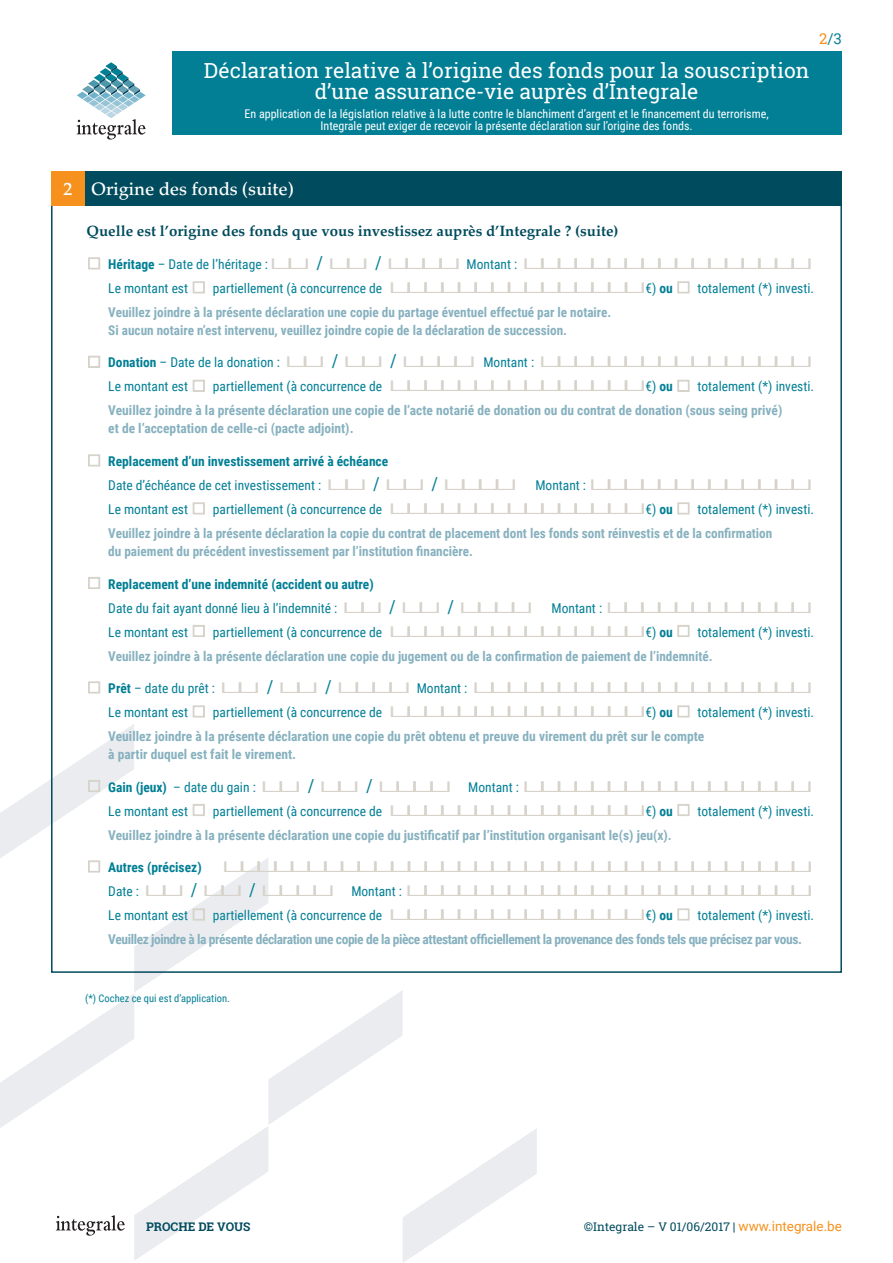
<style>
.page{position:relative;width:893px;height:1263px;background:#fff}
.page>*{position:absolute;margin:0;border:0;box-sizing:border-box;transform-origin:0 0}
.t1{font:21px/21px "Roboto Slab";color:#fff;text-align:center}
.t2{font:500 18px "Palatino LT Std";color:#fff}
.t3{font:700 15px "Palatino";color:#004b5d}
.t4{font:15px "Roboto";color:#027f95}
.t5{font:700 13.5px/24px "Roboto Condensed";color:#87b1bf;text-align:justify}
.t6{font:13.5px/24px "Roboto Condensed";color:#027f95;text-align:justify}
.t7{font:700 13.5px/24px "Roboto Condensed";color:#027f95}
.t8{font:12px/12px "Roboto Condensed";color:#fff;text-align:center}
.t9{font:12px "Roboto Slab";color:#004b5d}
.t10{font:700 12px "Roboto Slab";color:#004b5d}
.t11{font:10.5px "Roboto Condensed";color:#027f95}
.s1{font-family:"Roboto Slab";color:#f6911e}
.s2{color:#d7d3cb}
.s3{font-weight:700}
.s4{font-size:18px}
.s5{font-weight:700;color:#87b1bf}
.s6{color:#027f95}
.s7{font-weight:400;color:#027f95}
.s8{font-weight:400;font-size:18px;color:#027f95}
.s9{font-weight:400}
.s10{font-weight:400;font-size:18px}
.s11{font-family:"Roboto";font-size:13.5px;color:#f6911e}
</style>
<div class="page">
<div style="left:171px;top:51px;width:671px;height:84px;background:#027f95"></div>
<svg style="left:88px;top:257px;width:12px;height:13px"></svg>
<svg style="left:192px;top:281px;width:13px;height:13px"></svg>
<svg style="left:677px;top:281px;width:13px;height:13px"></svg>
<svg style="left:88px;top:356px;width:12px;height:12px"></svg>
<svg style="left:192px;top:380px;width:13px;height:12px"></svg>
<svg style="left:677px;top:380px;width:13px;height:12px"></svg>
<svg style="left:88px;top:454px;width:12px;height:13px"></svg>
<svg style="left:192px;top:502px;width:13px;height:13px"></svg>
<svg style="left:677px;top:502px;width:13px;height:13px"></svg>
<svg style="left:88px;top:577px;width:12px;height:12px"></svg>
<svg style="left:192px;top:625px;width:13px;height:12px"></svg>
<svg style="left:677px;top:625px;width:13px;height:12px"></svg>
<svg style="left:88px;top:681px;width:12px;height:13px"></svg>
<svg style="left:192px;top:705px;width:13px;height:13px"></svg>
<svg style="left:677px;top:705px;width:13px;height:13px"></svg>
<svg style="left:677px;top:804px;width:13px;height:12px"></svg>
<svg style="left:677px;top:908px;width:13px;height:13px"></svg>
<div style="left:51px;top:172px;width:34px;height:34px;background:#f6911e"></div>
<div style="left:85px;top:172px;width:757px;height:34px;background:#004b5d"></div>
<svg style="left:77px;top:62px;width:69px;height:78px"></svg>
<svg style="left:0;top:724px;width:537px;height:538px"></svg>
<h1 class="t1" style="left:204px;top:60px;width:607px">Déclaration relative à l’origine des fonds pour la souscription d’une assurance-vie auprès d’Integrale</h1>
<p class="t8" style="left:245px;top:107px;width:526px">En application de la législation relative à la lutte contre le blanchiment d’argent et le financement du terrorisme,<br>Integrale peut exiger de recevoir la présente déclaration sur l’origine des fonds.</p>
<p class="t4" style="left:819px;top:28px;width:24px"><span class="s1">2</span>/3</p>
<h2 class="t2" style="left:64px;top:178px;width:232px">2 Origine des fonds (suite)</h2>
<p class="t3" style="left:87px;top:219px;width:533px">Quelle est l’origine des fonds que vous investissez auprès d’Integrale ? (suite)</p>
<p class="t6" style="left:108px;top:252px;width:708px;text-indent:-22px"><span class="s2">□</span> <span class="s3">Héritage</span> – Date de l’héritage :<span class="s2">⊔⊔</span> <span class="s4">/</span> <span class="s2">⊔⊔</span> <span class="s4">/</span> <span class="s2">⊔⊔⊔⊔</span> M o n t a n t : <span class="s2">⊔⊔⊔⊔⊔⊔⊔⊔⊔⊔⊔⊔⊔⊔⊔⊔⊔⊔ </span>Le montant est <span class="s2">□</span> partiellement (à concurrence de <span class="s2">⊔⊔⊔⊔⊔⊔⊔⊔⊔⊔⊔⊔⊔⊔⊔⊔</span>€) <span class="s3">ou</span> <span class="s2">□</span> totalement (*) investi.<br><span class="s5">Veuillez joindre à la présente déclaration une copie du partage éventuel effectué par le notaire.</span></p>
<p class="t5" style="left:108px;top:318px;width:460px">Si aucun notaire n’est intervenu, veuillez joindre copie de la déclaration de succession.</p>
<p class="t5" style="left:108px;top:350px;width:708px;text-indent:-22px"><span class="s2">□</span> <span class="s6">Donation</span> <span class="s7">– Date de la donation :</span> <span class="s2">⊔⊔</span> <span class="s8">/</span> <span class="s2">⊔⊔</span> <span class="s8">/</span> <span class="s2">⊔⊔⊔⊔</span> <span class="s7">M o n t a n t :</span> <span class="s2">⊔⊔⊔⊔⊔⊔⊔⊔⊔⊔⊔⊔⊔⊔⊔⊔ </span><span class="s7">Le montant est</span> <span class="s2">□</span> <span class="s7">partiellement (à concurrence de</span> <span class="s2">⊔⊔⊔⊔⊔⊔⊔⊔⊔⊔⊔⊔⊔⊔⊔⊔</span><span class="s7">€)</span> <span class="s6">ou</span> <span class="s2">□</span> <span class="s7">totalement (*) investi.<br></span>Veuillez joindre à la présente déclaration une copie de l’acte notarié de donation ou du contrat de donation (sous seing privé)</p>
<p class="t5" style="left:108px;top:416px;width:247px">et de l’acceptation de celle-ci (pacte adjoint).</p>
<p class="t7" style="left:108px;top:449px;width:413px;text-indent:-22px"><span class="s2">□</span> Replacement d’un investissement arrivé à échéance<br><span class="s9">Date d’échéance de cet investissement :</span> <span class="s2">⊔⊔</span> <span class="s10">/</span> <span class="s2">⊔⊔</span> <span class="s10">/</span> <span class="s2">⊔⊔⊔⊔</span></p>
<p class="t5" style="left:108px;top:473px;width:708px;text-indent:427px"><span class="s7">M o n t a n t :</span> <span class="s2">⊔⊔⊔⊔⊔⊔⊔⊔⊔⊔⊔⊔⊔⊔ </span><span class="s7">Le montant est</span> <span class="s2">□</span> <span class="s7">partiellement (à concurrence de</span> <span class="s2">⊔⊔⊔⊔⊔⊔⊔⊔⊔⊔⊔⊔⊔⊔⊔⊔</span><span class="s7">€)</span> <span class="s6">ou</span> <span class="s2">□</span> <span class="s7">totalement (*) investi.<br></span>Veuillez joindre à la présente déclaration la copie du contrat de placement dont les fonds sont réinvestis et de la confirmation</p>
<p class="t5" style="left:108px;top:539px;width:366px">du paiement du précédent investissement par l’institution financière.</p>
<p class="t7" style="left:108px;top:571px;width:429px;text-indent:-22px"><span class="s2">□</span> Replacement d’une indemnité (accident ou autre)<br><span class="s9">Date du fait ayant donné lieu à l’indemnité :</span> <span class="s2">⊔⊔</span> <span class="s10">/</span> <span class="s2">⊔⊔</span> <span class="s10">/</span> <span class="s2">⊔⊔⊔⊔</span></p>
<p class="t5" style="left:108px;top:595px;width:708px;text-indent:443px"><span class="s7">M o n t a n t :</span> <span class="s2">⊔⊔⊔⊔⊔⊔⊔⊔⊔⊔⊔⊔⊔ </span><span class="s7">Le montant est</span> <span class="s2">□</span> <span class="s7">partiellement (à concurrence de</span> <span class="s2">⊔⊔⊔⊔⊔⊔⊔⊔⊔⊔⊔⊔⊔⊔⊔⊔</span><span class="s7">€)</span> <span class="s6">ou</span> <span class="s2">□</span> <span class="s7">totalement (*) investi.<br></span>Veuillez joindre à la présente déclaration une copie du jugement ou de la confirmation de paiement de l’indemnité.</p>
<p class="t5" style="left:108px;top:676px;width:708px;text-indent:-22px"><span class="s2">□</span> <span class="s6">P r ê t</span> <span class="s7">– d a t e d u p r ê t :</span> <span class="s2">⊔⊔</span> <span class="s8">/</span> <span class="s2">⊔⊔</span> <span class="s8">/</span> <span class="s2">⊔⊔⊔⊔</span> <span class="s7">M o n t a n t :</span> <span class="s2">⊔⊔⊔⊔⊔⊔⊔⊔⊔⊔⊔⊔⊔⊔⊔⊔⊔⊔⊔⊔ </span><span class="s7">Le montant est</span> <span class="s2">□</span> <span class="s7">partiellement (à concurrence de</span> <span class="s2">⊔⊔⊔⊔⊔⊔⊔⊔⊔⊔⊔⊔⊔⊔⊔⊔</span><span class="s7">€)</span> <span class="s6">ou</span> <span class="s2">□</span> <span class="s7">totalement (*) investi.<br></span>Veuillez joindre à la présente déclaration une copie du prêt obtenu et preuve du virement du prêt sur le compte</p>
<p class="t5" style="left:108px;top:742px;width:189px">à partir duquel est fait le virement.</p>
<p class="t6" style="left:87px;top:774px;width:369px"><span class="s2">□</span> <span class="s3">Gain (jeux)</span> – date du gain : <span class="s2">⊔⊔</span> <span class="s4">/</span> <span class="s2">⊔⊔</span> <span class="s4">/</span> <span class="s2">⊔⊔⊔⊔</span></p>
<p class="t5" style="left:108px;top:774px;width:708px;text-indent:360px"><span class="s7">M o n t a n t :</span> <span class="s2">⊔⊔⊔⊔⊔⊔⊔⊔⊔⊔⊔⊔⊔⊔⊔⊔⊔⊔ </span><span class="s7">Le montant est</span> <span class="s2">□</span> <span class="s7">partiellement (à concurrence de</span> <span class="s2">⊔⊔⊔⊔⊔⊔⊔⊔⊔⊔⊔⊔⊔⊔⊔⊔</span><span class="s7">€)</span> <span class="s6">ou</span> <span class="s2">□</span> <span class="s7">totalement (*) investi.<br></span>Veuillez joindre à la présente déclaration une copie du justificatif par l’institution organisant le(s) jeu(x).</p>
<p class="t7" style="left:108px;top:855px;width:708px;text-indent:-22px"><span class="s2">□</span> A u t r e s ( p r é c i s e z ) <span class="s2">⊔</span> <span class="s2">⊔⊔⊔⊔⊔⊔⊔⊔⊔⊔⊔⊔⊔⊔⊔⊔⊔⊔⊔⊔⊔⊔⊔⊔⊔⊔⊔⊔⊔⊔⊔⊔⊔⊔⊔<br></span><span class="s9">Date :</span> <span class="s2">⊔⊔</span> <span class="s10">/</span> <span class="s2">⊔⊔</span> <span class="s10">/</span> <span class="s2">⊔⊔⊔⊔</span></p>
<p class="t5" style="left:108px;top:879px;width:708px;text-indent:243px"><span class="s7">M o n t a n t :</span> <span class="s2">⊔⊔⊔⊔⊔⊔⊔⊔⊔⊔⊔⊔⊔⊔⊔⊔⊔⊔⊔⊔⊔⊔⊔⊔⊔ </span><span class="s7">Le montant est</span> <span class="s2">□</span> <span class="s7">partiellement (à concurrence de</span> <span class="s2">⊔⊔⊔⊔⊔⊔⊔⊔⊔⊔⊔⊔⊔⊔⊔⊔</span><span class="s7">€)</span> <span class="s6">ou</span> <span class="s2">□</span> <span class="s7">totalement (*) investi.<br></span>Veuillez joindre à la présente déclaration une copie de la pièce attestant officiellement la provenance des fonds tels que précisez par vous.</p>
<p class="t11" style="left:85px;top:991px;width:146px">(*) Cochez ce qui est d’application.</p>
<p class="t10" style="left:146px;top:1218px;width:106px">PROCHE DE VOUS</p>
<p class="t9" style="left:584px;top:1218px;width:260px">©Integrale – V 01/06/2017 | <span class="s11">www.integrale.be</span></p>
</div>
